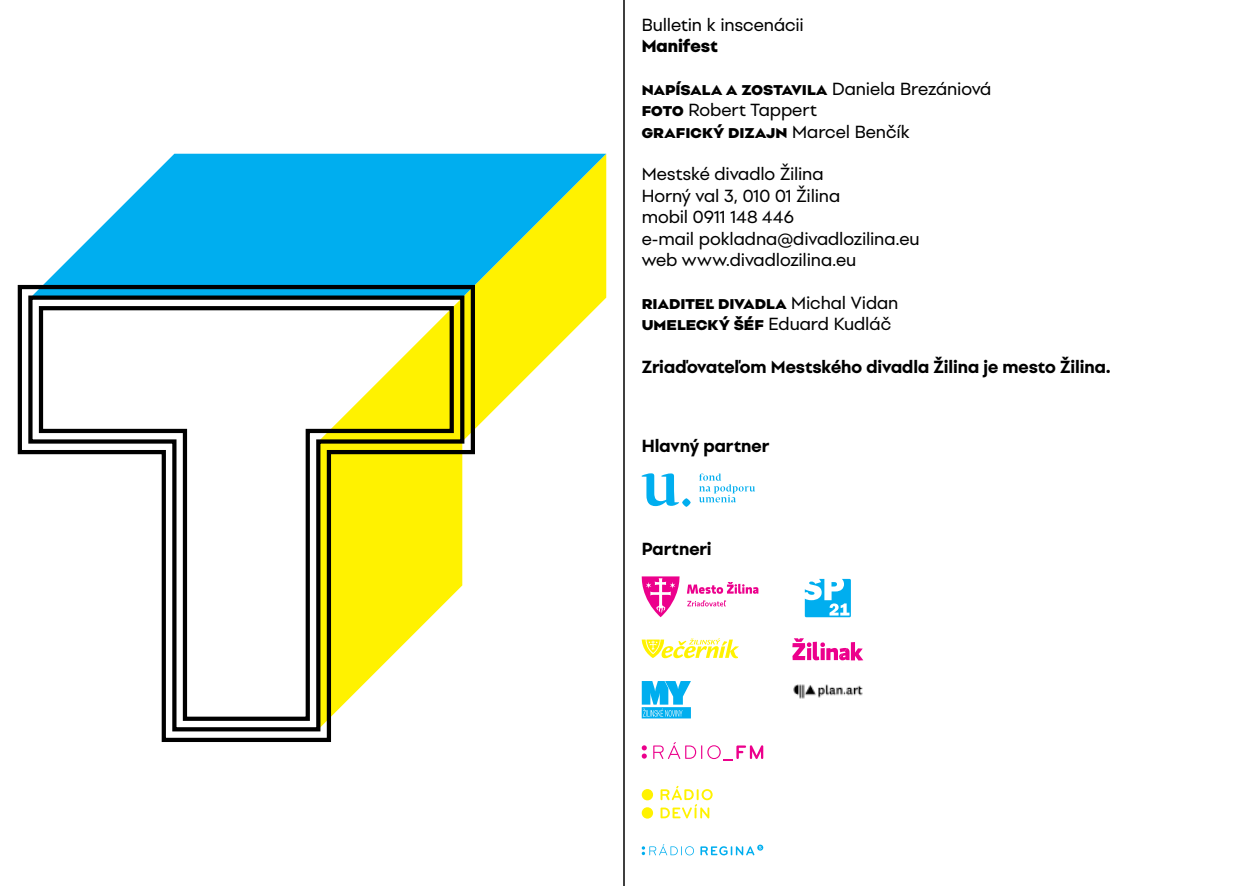
<style>
.page{position:relative;width:1248px;height:886px;background:#fff}
.page>*{position:absolute;margin:0;border:0;box-sizing:border-box;transform-origin:0 0}
.t1{font:17.5px/21.4px "Setup Grotesk";letter-spacing:-.01em;color:#000}
.t2{font:700 17.5px "Setup Grotesk";letter-spacing:-.005em;color:#000}
.t3{font:800 17.5px/21.4px "Setup Grotesk";letter-spacing:.005em;color:#000}
.s1{font-weight:800}
.s2{font-weight:400}
</style>
<div class="page">
<svg style="left:477px;top:298px;width:129px;height:129px"></svg>
<svg style="left:45px;top:154px;width:561px;height:144px;background:#3fc0d0"></svg>
<svg style="left:17px;top:283px;width:460px;height:459px"></svg>
<svg style="left:26px;top:293px;width:440px;height:440px"></svg>
<svg style="left:37px;top:304px;width:419px;height:419px"></svg>
<svg style="left:641px;top:576px;width:117px;height:41px"></svg>
<svg style="left:641px;top:638px;width:98px;height:20px"></svg>
<svg style="left:641px;top:681px;width:50px;height:37px"></svg>
<svg style="left:641px;top:844px;width:53px;height:11px"></svg>
<svg style="left:700px;top:844px;width:63px;height:11px"></svg>
<svg style="left:641px;top:745px;width:5px;height:14px"></svg>
<svg style="left:653px;top:742px;width:110px;height:18px"></svg>
<svg style="left:641px;top:473px;width:38px;height:33px"></svg>
<svg style="left:699px;top:473px;width:56px;height:29px"></svg>
<svg style="left:682px;top:498px;width:8px;height:9px"></svg>
<svg style="left:804px;top:579px;width:46px;height:38px"></svg>
<svg style="left:792px;top:638px;width:71px;height:22px"></svg>
<div style="left:641px;top:789px;width:12px;height:11px;background:#fff200;border-radius:50%"></div>
<div style="left:641px;top:807px;width:12px;height:11px;background:#fff200;border-radius:50%"></div>
<svg style="left:660px;top:786px;width:52px;height:32px"></svg>
<img style="left:793px;top:684px;width:70px;height:15px">
<hr style="left:623px;top:0;width:1px;height:886px;background:#000">
<p class="t1" style="left:641px;top:14px;width:164px">Bulletin k inscenácii</p>
<p class="t3" style="left:641px;top:36px;width:78px">Manifest</p>
<p class="t1" style="left:641px;top:78px;width:351px"><span class="s1">napísala a zostavila</span> Daniela Brezániová <span class="s1">foto</span> Robert Tappert<br><span class="s1">grafický dizajn</span> Marcel Benčík</p>
<p class="t1" style="left:641px;top:164px;width:279px">Mestské divadlo Žilina<br>Horný val 3, 010 01 Žilina<br>mobil 0911 148 446<br>e-mail pokladna@divadlozilina.eu web www.divadlozilina.eu</p>
<p class="t3" style="left:641px;top:292px;width:258px">riaditeľ divadla <span class="s2">Michal Vidan </span>umelecký šéf <span class="s2">Eduard Kudláč</span></p>
<p class="t2" style="left:641px;top:353px;width:470px">Zriaďovateľom Mestského divadla Žilina je mesto Žilina.</p>
<p class="t2" style="left:641px;top:432px;width:129px">Hlavný partner</p>
<p class="t2" style="left:641px;top:534px;width:71px">Partneri</p>
</div>
